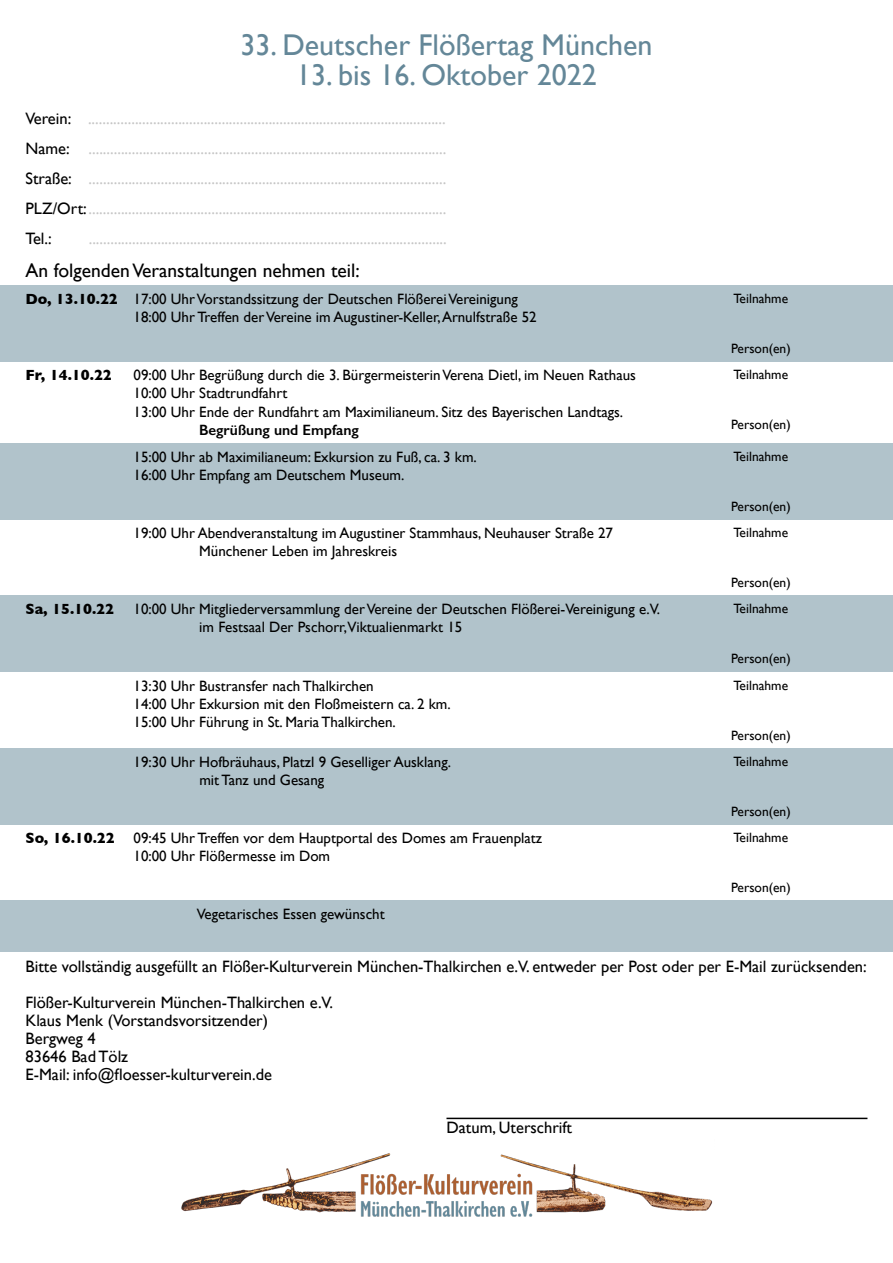
<style>
.page{position:relative;width:893px;height:1263px;background:#fff}
.page>*{position:absolute;margin:0;border:0;box-sizing:border-box;transform-origin:0 0}
.t1{font:30px "Gill Sans";color:#648798}
.t2{font:19.5px "Gill Sans";color:#000}
.t3{font:16.5px/30px "Gill Sans";color:#c6c6c6;text-align:justify}
.t4{font:16.5px/18px "Gill Sans";color:#000}
.t5{font:15px/18px "Gill Sans";color:#000}
.t6{font:700 15px "Gill Sans";color:#000}
.t7{font:600 15px "Gill Sans";color:#000}
.t8{font:13.5px/26.4px "Gill Sans";color:#000}
.s1{color:#000}
.s2{font-weight:700}
</style>
<div class="page">
<div style="left:0;top:285px;width:893px;height:77px;background:#b1c3cb"></div>
<div style="left:0;top:443px;width:893px;height:76px;background:#b1c3cb"></div>
<div style="left:0;top:595px;width:893px;height:77px;background:#b1c3cb"></div>
<div style="left:0;top:748px;width:893px;height:76px;background:#b1c3cb"></div>
<div style="left:0;top:901px;width:893px;height:51px;background:#b1c3cb"></div>
<img style="left:181px;top:1153px;width:532px;height:64px">
<hr style="left:446px;top:1118px;width:421px;height:1px;background:#000">
<h1 class="t1" style="left:240px;top:27px;width:413px">33. Deutscher Flößertag München</h1>
<h1 class="t1" style="left:296px;top:57px;width:302px">13. bis 16. Oktober 2022</h1>
<p class="t3" style="left:26px;top:103px;width:422px"><span class="s1">Verein:</span> ...................................................................................................<br><span class="s1">Name:</span> ...................................................................................................<br><span class="s1">Straße:</span> ...................................................................................................<br><span class="s1">PLZ/Ort:</span> ...................................................................................................<br><span class="s1">Tel.:</span></p>
<p class="t3" style="left:89px;top:223px;width:360px">...................................................................................................</p>
<h2 class="t2" style="left:26px;top:259px;width:336px">An folgenden Veranstaltungen nehmen teil:</h2>
<p class="t5" style="left:134px;top:290px;width:405px;text-indent:-108px"><span class="s2">Do, 13.10.22</span> 17:00 Uhr Vorstandssitzung der Deutschen Flößerei Vereinigung<br>18:00 Uhr Treffen der Vereine im Augustiner-Keller, Arnulfstraße 52</p>
<p class="t6" style="left:26px;top:363px;width:88px">Fr, 14.10.22</p>
<p class="t5" style="left:134px;top:366px;width:504px">09:00 Uhr Begrüßung durch die 3. Bürgermeisterin Verena Dietl, im Neuen Rathaus<br>10:00 Uhr Stadtrundfahrt<br>13:00 Uhr Ende der Rundfahrt am Maximilianeum. Sitz des Bayerischen Landtags.</p>
<p class="t7" style="left:199px;top:420px;width:161px">Begrüßung und Empfang</p>
<p class="t5" style="left:134px;top:448px;width:345px">15:00 Uhr ab Maximilianeum: Exkursion zu Fuß, ca. 3 km.<br>16:00 Uhr Empfang am Deutschem Museum.</p>
<p class="t5" style="left:199px;top:524px;width:415px;text-indent:-66px">19:00 Uhr Abendveranstaltung im Augustiner Stammhaus, Neuhauser Straße 27<br>Münchener Leben im Jahreskreis</p>
<p class="t6" style="left:26px;top:597px;width:90px">Sa, 15.10.22</p>
<p class="t5" style="left:199px;top:600px;width:462px;text-indent:-66px">10:00 Uhr Mitgliederversammlung der Vereine der Deutschen Flößerei-Vereinigung e.V. im Festsaal Der Pschorr,Viktualienmarkt 15</p>
<p class="t5" style="left:134px;top:676px;width:319px">13:30 Uhr Bustransfer nach Thalkirchen<br>14:00 Uhr Exkursion mit den Floßmeistern ca. 2 km.<br>15:00 Uhr Führung in St. Maria Thalkirchen.</p>
<p class="t5" style="left:199px;top:753px;width:253px;text-indent:-66px">19:30 Uhr Hofbräuhaus, Platzl 9 Geselliger Ausklang. mit Tanz und Gesang</p>
<p class="t6" style="left:26px;top:826px;width:91px">So, 16.10.22</p>
<p class="t5" style="left:134px;top:829px;width:410px">09:45 Uhr Treffen vor dem Hauptportal des Domes am Frauenplatz<br>10:00 Uhr Flößermesse im Dom</p>
<p class="t5" style="left:197px;top:905px;width:189px">Vegetarisches Essen gewünscht</p>
<p class="t8" style="left:733px;top:285px;width:56px">Teilnahme</p>
<p class="t8" style="left:731px;top:335px;width:61px">Person(en)</p>
<p class="t8" style="left:733px;top:362px;width:56px">Teilnahme</p>
<p class="t8" style="left:731px;top:411px;width:61px">Person(en)</p>
<p class="t8" style="left:733px;top:443px;width:56px">Teilnahme</p>
<p class="t8" style="left:731px;top:493px;width:61px">Person(en)<br>Teilnahme</p>
<p class="t8" style="left:731px;top:569px;width:61px">Person(en)<br>Teilnahme</p>
<p class="t8" style="left:731px;top:645px;width:61px">Person(en)<br>Teilnahme</p>
<p class="t8" style="left:731px;top:722px;width:61px">Person(en)<br>Teilnahme</p>
<p class="t8" style="left:731px;top:798px;width:61px">Person(en)<br>Teilnahme</p>
<p class="t8" style="left:731px;top:874px;width:61px">Person(en)</p>
<p class="t4" style="left:26px;top:948px;width:843px;line-height:36px">Bitte vollständig ausgefüllt an Flößer-Kulturverein München-Thalkirchen e.V. entweder per Post oder per E-Mail zurücksenden:<br>Flößer-Kulturverein München-Thalkirchen e.V.</p>
<p class="t4" style="left:26px;top:1011px;width:248px">Klaus Menk (Vorstandsvorsitzender)<br>Bergweg 4<br>83646 Bad Tölz<br>E-Mail: info@floesser-kulturverein.de</p>
<p class="t4" style="left:446px;top:1118px;width:127px">Datum, Uterschrift</p>
</div>
